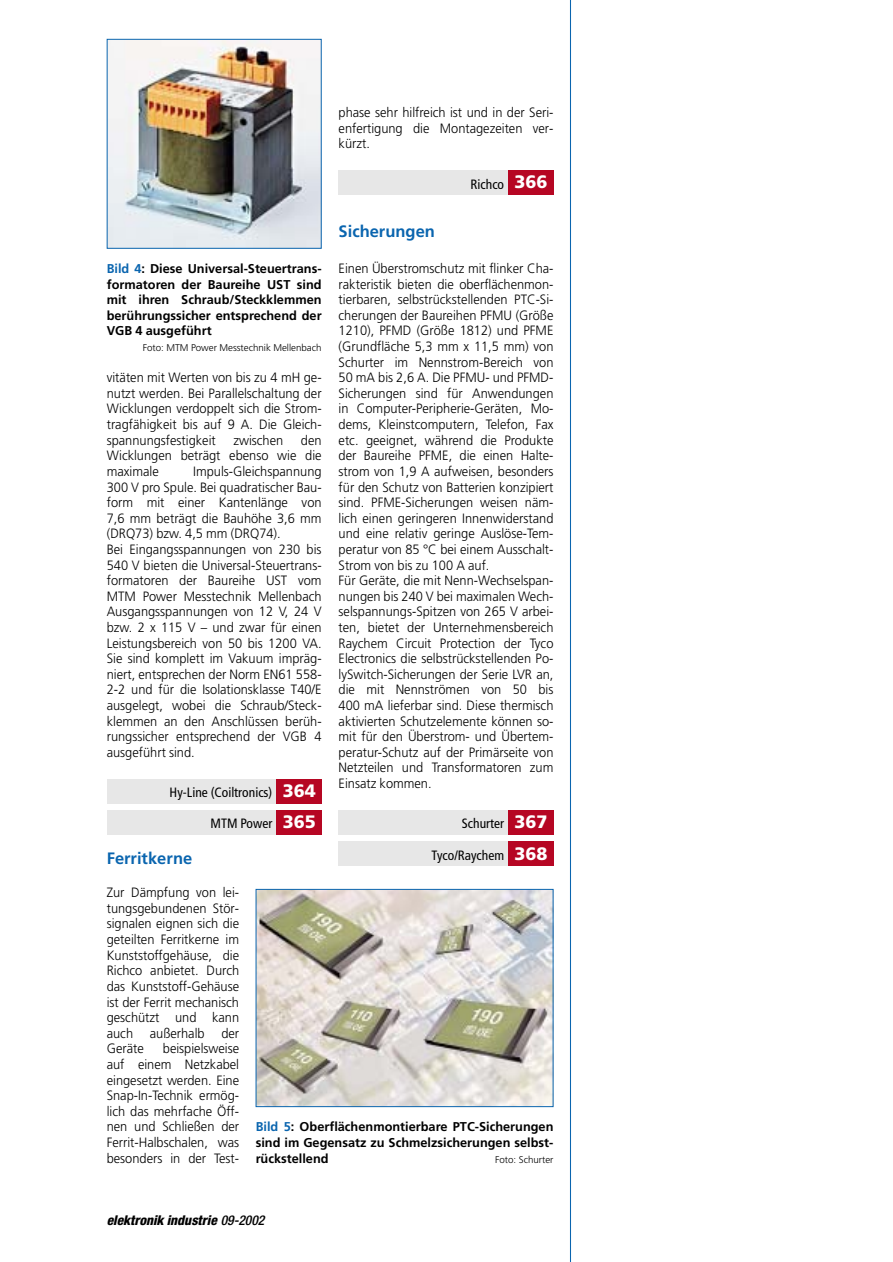
<style>
.page{position:relative;width:893px;height:1262px;background:#fff}
.page>*{position:absolute;margin:0;border:0;box-sizing:border-box;transform-origin:0 0}
.t1{font:700 16.5px "Frutiger";color:#0a65af}
.t2{font:300 13.5px/15.6px "Frutiger";color:#000;text-align:justify;scale:.95 1}
.t3{font:condensed 13.5px "Frutiger";color:#000}
.t4{font:italic 800 condensed 13.5px "Helvetica Neue";color:#000}
.t5{font:700 12.75px/15.6px "Frutiger";color:#000;text-align:justify}
.t6{font:300 9.75px "Frutiger";color:#000}
.s1{font-weight:900;font-stretch:normal;font-size:18px;color:#fff}
.s2{color:#0a65af}
.s3{font-weight:500}
</style>
<div class="page">
<img style="left:258px;top:891px;width:293px;height:214px">
<div style="left:256px;top:889px;width:297px;height:218px;border:1px solid #0a65af"></div>
<div style="left:107px;top:779px;width:170px;height:24px;background:#e7e7e7"></div>
<div style="left:276px;top:779px;width:45px;height:24px;background:#b60623"></div>
<div style="left:107px;top:810px;width:170px;height:24px;background:#e7e7e7"></div>
<div style="left:276px;top:810px;width:45px;height:24px;background:#b60623"></div>
<div style="left:338px;top:170px;width:171px;height:25px;background:#e7e7e7"></div>
<div style="left:507px;top:170px;width:46px;height:25px;background:#b60623"></div>
<div style="left:338px;top:810px;width:171px;height:24px;background:#e7e7e7"></div>
<div style="left:507px;top:810px;width:46px;height:24px;background:#b60623"></div>
<div style="left:338px;top:841px;width:171px;height:25px;background:#e7e7e7"></div>
<div style="left:507px;top:841px;width:46px;height:25px;background:#b60623"></div>
<img style="left:109px;top:41px;width:210px;height:206px">
<div style="left:107px;top:39px;width:214px;height:210px;border:1px solid #0a65af"></div>
<hr style="left:570px;top:0;width:1px;height:1261px;background:#0a65af">
<p class="t2" style="left:338px;top:105px;width:228px">phase sehr hilfreich ist und in der Seri&shy;enfertigung die Montagezeiten ver&shy;kürzt.</p>
<p class="t3" style="left:470px;top:178px;width:78px">Richco <span class="s1">366</span></p>
<p class="t1" style="left:338px;top:225px;width:98px">Sicherungen</p>
<p class="t2" style="left:338px;top:261px;width:228px;text-align:left">Einen Überstromschutz mit flinker Cha&shy;rakteristik bieten die oberflächenmon&shy;tierbaren, selbstrückstellenden PTC-Si&shy;cherungen der Baureihen PFMU (Größe 1210), PFMD (Größe 1812) und PFME (Grundfläche 5,3 mm x 11,5 mm) von Schurter im Nennstrom-Bereich von 50 mA bis 2,6 A. Die PFMU- und PFMD-Sicherungen sind für Anwendungen in Computer-Peripherie-Geräten, Mo&shy;dems, Kleinstcomputern, Telefon, Fax etc. geeignet, während die Produkte der Baureihe PFME, die einen Halte&shy;strom von 1,9 A aufweisen, besonders für den Schutz von Batterien konzipiert sind. PFME-Sicherungen weisen näm&shy;lich einen geringeren Innenwiderstand und eine relativ geringe Auslöse-Tem&shy;peratur von 85 °C bei einem Ausschalt-Strom von bis zu 100 A auf.<br>Für Geräte, die mit Nenn-Wechselspan&shy;nungen bis 240 V bei maximalen Wech&shy;selspannungs-Spitzen von 265 V arbei&shy;ten, bietet der Unternehmensbereich Raychem Circuit Protection der Tyco Electronics die selbstrückstellenden Po&shy;lySwitch-Sicherungen der Serie LVR an, die mit Nennströmen von 50 bis 400 mA lieferbar sind. Diese thermisch aktivierten Schutzelemente können so&shy;mit für den Überstrom- und Übertem&shy;peratur-Schutz auf der Primärseite von Netzteilen und Transformatoren zum Einsatz kommen.</p>
<p class="t5" style="left:107px;top:262px;width:216px"><span class="s2">Bild 4</span>: Diese Universal-Steuertrans&shy;formatoren der Baureihe UST sind mit ihren Schraub/Steckklemmen berührungssicher entsprechend der VGB 4 ausgeführt</p>
<p class="t6" style="left:143px;top:344px;width:180px">Foto: MTM Power Messtechnik Mellenbach</p>
<p class="t2" style="left:107px;top:371px;width:228px">vitäten mit Werten von bis zu 4 mH ge&shy;nutzt werden. Bei Parallelschaltung der Wicklungen verdoppelt sich die Strom&shy;tragfähigkeit bis auf 9 A. Die Gleich&shy;spannungsfestigkeit</p>
<p class="t2" style="left:107px;top:433px;width:228px;text-indent:194px">den Wicklungen beträgt ebenso wie die maximale</p>
<p class="t2" style="left:233px;top:433px;width:54px">zwischen</p>
<p class="t2" style="left:107px;top:464px;width:228px;text-align:left;text-indent:86px">Impuls-Gleichspannung 300 V pro Spule. Bei quadratischer Bau&shy;form mit einer Kantenlänge von 7,6 mm beträgt die Bauhöhe 3,6 mm (DRQ73) bzw. 4,5 mm (DRQ74).<br>Bei Eingangsspannungen von 230 bis 540 V bieten die Universal-Steuertrans&shy;formatoren der Baureihe UST vom MTM Power Messtechnik Mellenbach Ausgangsspannungen von 12 V, 24 V bzw. 2 x 115 V – und zwar für einen Leistungsbereich von 50 bis 1200 VA.<br>Sie sind komplett im Vakuum impräg&shy;niert, entsprechen der Norm EN61 558- 2-2 und für die Isolationsklasse T40/E ausgelegt, wobei die Schraub/Steck&shy;klemmen an den Anschlüssen berüh&shy;rungssicher entsprechend der VGB 4 ausgeführt sind.</p>
<p class="t3" style="left:170px;top:787px;width:148px">Hy-Line (Coiltronics) <span class="s1">364</span></p>
<p class="t3" style="left:211px;top:818px;width:107px">MTM Power <span class="s1">365</span></p>
<p class="t3" style="left:462px;top:818px;width:87px">Schurter <span class="s1">367</span></p>
<p class="t3" style="left:431px;top:849px;width:117px">Tyco/Raychem <span class="s1">368</span></p>
<p class="t1" style="left:107px;top:851px;width:87px">Ferritkerne</p>
<p class="t2" style="left:107px;top:885px;width:141px">Zur Dämpfung von lei&shy;tungsgebundenen Stör&shy;signalen eignen sich die geteilten Ferritkerne im Kunststoffgehäuse, die Richco anbietet. Durch das Kunststoff-Gehäuse ist der Ferrit mechanisch geschützt und kann auch außerhalb der Geräte</p>
<p class="t2" style="left:107px;top:1041px;width:141px;text-indent:56px">beispielsweise auf einem Netzkabel eingesetzt werden. Eine Snap-In-Technik ermög&shy;lich das mehrfache Öff&shy;nen und Schließen der Ferrit-Halbschalen, was besonders in der Test-</p>
<p class="t5" style="left:256px;top:1120px;width:299px"><span class="s2">Bild 5</span>: Oberflächenmontierbare PTC-Sicherungen sind im Gegensatz zu Schmelzsicherungen selbst&shy;rückstellend</p>
<p class="t6" style="left:495px;top:1155px;width:60px">Foto: Schurter</p>
<p class="t4" style="left:107px;top:1215px;width:159px">elektronik industrie <span class="s3">09-2002</span></p>
</div>
